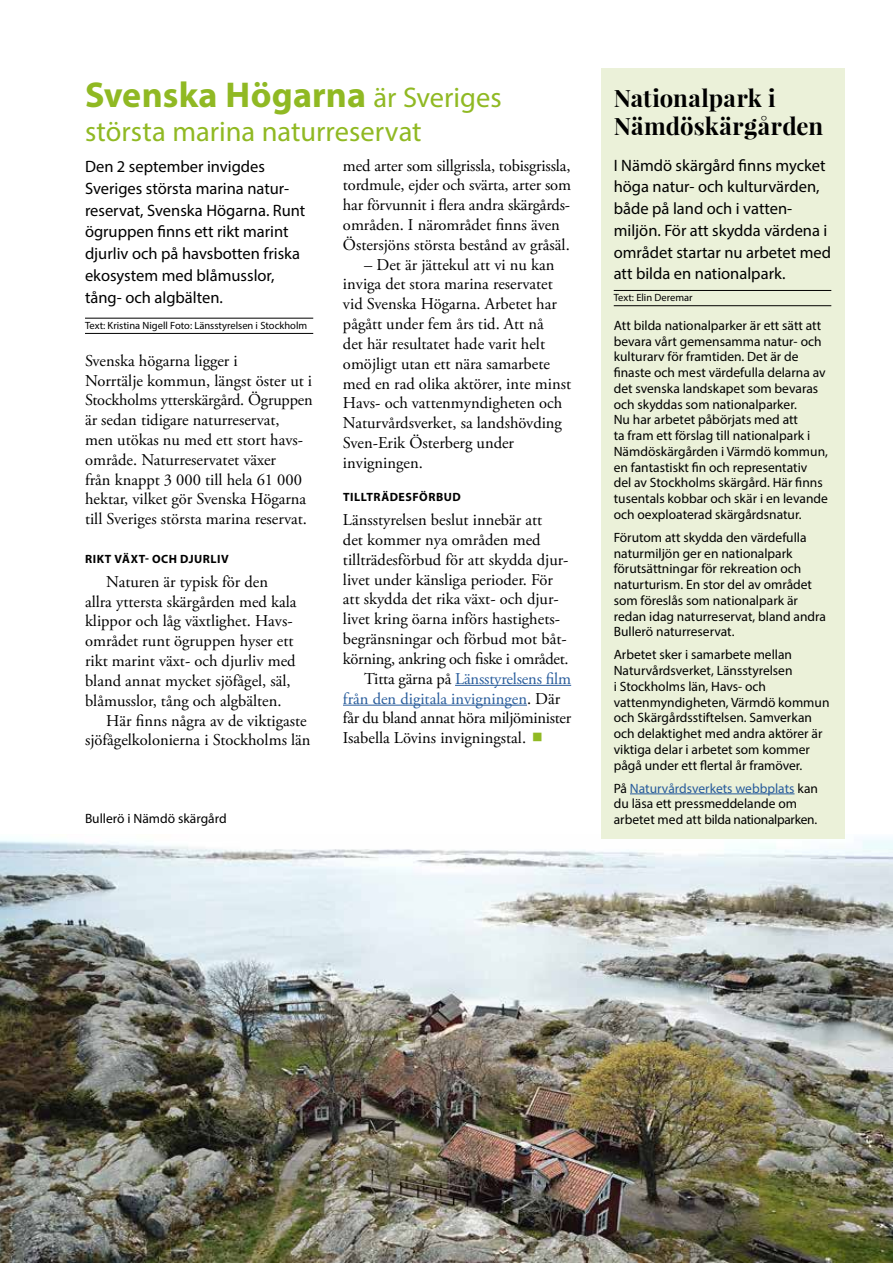
<style>
.page{position:relative;width:893px;height:1263px;background:#fff}
.page>*{position:absolute;margin:0;border:0;box-sizing:border-box;transform-origin:0 0}
.t1{font:700 36px "Myriad Pro";letter-spacing:.005em;color:#90b923}
.t2{font:28.5px "Myriad Pro";color:#90b923}
.t3{font:700 24px/28.5px "Playfair Display";letter-spacing:.005em;color:#000}
.t4{font:16.8px "Adobe Garamond Pro";letter-spacing:-.01em;color:#000}
.t5{font:16.5px/19.8px "Adobe Garamond Pro";color:#000}
.t6{font:16.5px/21.8px "Myriad Pro";color:#000}
.t7{font:16.5px "Adobe Garamond Pro";letter-spacing:-.02em;color:#000}
.t8{font:16.5px "Adobe Garamond Pro";letter-spacing:-.005em;color:#275b9b}
.t9{font:13.5px/15.8px "Myriad Pro";color:#000}
.t10{font:700 12px "Myriad Pro";letter-spacing:.045em;color:#000}
.t11{font:10.5px "Myriad Pro";color:#000}
.s1{font-weight:400;font-size:28.5px}
.s2{color:#000}
.s3{color:#275b9b}
</style>
<div class="page">
<img style="left:0;top:834px;width:893px;height:429px">
<hr style="left:85px;top:318px;width:228px;height:1px;background:#000">
<hr style="left:85px;top:333px;width:228px;height:1px;background:#000">
<div style="left:601px;top:68px;width:243px;height:770px;background:#ebf1d9"></div>
<hr style="left:614px;top:290px;width:217px;height:1px;background:#000">
<hr style="left:614px;top:305px;width:217px;height:1px;background:#000">
<hr style="left:630px;top:793px;width:165px;height:1px;background:#275b9b">
<hr style="left:455px;top:685px;width:116px;height:1px;background:#275b9b">
<hr style="left:343px;top:705px;width:184px;height:1px;background:#275b9b">
<h1 class="t1" style="left:85px;top:71px;width:418px">Svenska Högarna <span class="s1">är Sveriges</span></h1>
<h2 class="t2" style="left:85px;top:114px;width:338px">största marina naturreservat</h2>
<p class="t6" style="left:85px;top:156px;width:222px">Den 2 september invigdes<br>Sveriges största marina natur&shy;reservat, Svenska Högarna. Runt ögruppen finns ett rikt marint djurliv och på havsbotten friska ekosystem med blåmusslor, tång- och algbälten.</p>
<p class="t11" style="left:85px;top:319px;width:224px">Text: Kristina Nigell Foto: Länsstyrelsen i Stockholm</p>
<p class="t5" style="left:85px;top:351px;width:229px">Svenska högarna ligger i<br>Norrtälje kommun, längst öster ut i Stockholms ytterskärgård. Ögruppen är sedan tidigare naturreservat,<br>men utökas nu med ett stort havs&shy;område. Naturreservatet växer<br>från knappt 3 000 till hela 61 000 hektar, vilket gör Svenska Högarna till Sveriges största marina reservat.</p>
<p class="t10" style="left:85px;top:551px;width:145px">RIKT VÄXT- OCH DJURLIV</p>
<p class="t5" style="left:106px;top:572px;width:163px">Naturen är typisk för den</p>
<p class="t5" style="left:85px;top:592px;width:213px">allra yttersta skärgården med kala</p>
<p class="t5" style="left:85px;top:612px;width:208px">klippor och låg växtlighet. Havs-</p>
<p class="t5" style="left:85px;top:632px;width:210px">området runt ögruppen hyser ett</p>
<p class="t5" style="left:85px;top:651px;width:212px">rikt marint växt- och djurliv med</p>
<p class="t5" style="left:85px;top:671px;width:207px">bland annat mycket sjöfågel, säl,</p>
<p class="t5" style="left:85px;top:691px;width:198px">blåmusslor, tång och algbälten.</p>
<p class="t5" style="left:106px;top:711px;width:202px">Här finns några av de viktigaste</p>
<p class="t5" style="left:85px;top:731px;width:227px">sjöfågelkolonierna i Stockholms län</p>
<p class="t9" style="left:85px;top:810px;width:143px">Bullerö i Nämdö skärgård</p>
<p class="t4" style="left:343px;top:155px;width:229px">med arter som sillgrissla, tobisgrissla,</p>
<p class="t5" style="left:343px;top:176px;width:229px">tordmule, ejder och svärta, arter som har förvunnit i flera andra skärgårds&shy;områden. I närområdet finns även Östersjöns största bestånd av gråsäl.</p>
<p class="t5" style="left:343px;top:255px;width:230px;text-indent:21px">– Det är jättekul att vi nu kan inviga det stora marina reservatet vid Svenska Högarna. Arbetet har pågått under fem års tid. Att nå<br>det här resultatet hade varit helt omöjligt utan ett nära samarbete med en rad olika aktörer, inte minst<br>Havs- och vattenmyndigheten och<br>Naturvårdsverket, sa landshövding<br>Sven-Erik Österberg under invigningen.</p>
<p class="t10" style="left:343px;top:489px;width:119px">TILLTRÄDESFÖRBUD</p>
<p class="t5" style="left:343px;top:511px;width:201px">Länsstyrelsen beslut innebär att</p>
<p class="t5" style="left:343px;top:530px;width:199px">det kommer nya områden med</p>
<p class="t5" style="left:343px;top:550px;width:226px">tillträdesförbud för att skydda djur-</p>
<p class="t5" style="left:343px;top:570px;width:211px">livet under känsliga perioder. För</p>
<p class="t5" style="left:343px;top:590px;width:216px">att skydda det rika växt- och djur-</p>
<p class="t5" style="left:343px;top:610px;width:217px">livet kring öarna införs hastighets-</p>
<p class="t5" style="left:343px;top:629px;width:225px">begränsningar och förbud mot båt-</p>
<p class="t7" style="left:343px;top:649px;width:227px">körning, ankring och fiske i området.</p>
<p class="t8" style="left:364px;top:668px;width:208px"><span class="s2">Titta gärna på</span> Länsstyrelsens film</p>
<p class="t8" style="left:343px;top:688px;width:219px">från den digitala invigningen<span class="s2">. Där</span></p>
<p class="t7" style="left:343px;top:708px;width:230px">får du bland annat höra miljöminister</p>
<p class="t5" style="left:343px;top:728px;width:185px">Isabella Lövins invigningstal.</p>
<h3 class="t3" style="left:614px;top:83px;width:211px">Nationalpark i<br>Nämdöskärgården</h3>
<p class="t6" style="left:614px;top:154px;width:219px">I Nämdö skärgård finns mycket höga natur- och kulturvärden, både på land och i vatten&shy;miljön. För att skydda värdena i området startar nu arbetet med att bilda en nationalpark.</p>
<p class="t11" style="left:614px;top:291px;width:80px">Text: Elin Deremar</p>
<p class="t9" style="left:614px;top:317px;width:216px">Att bilda nationalparker är ett sätt att bevara vårt gemensamma natur- och kulturarv för framtiden. Det är de finaste och mest värdefulla delarna av det svenska landskapet som bevaras och skyddas som nationalparker.<br>Nu har arbetet påbörjats med att<br>ta fram ett förslag till nationalpark i Nämdöskärgården i Värmdö kommun, en fantastiskt fin och representativ del av Stockholms skärgård. Här finns tusentals kobbar och skär i en levande och oexploaterad skärgårdsnatur.</p>
<p class="t9" style="left:614px;top:529px;width:214px">Förutom att skydda den värdefulla naturmiljön ger en nationalpark förutsättningar för rekreation och naturturism. En stor del av området som föreslås som nationalpark är redan idag naturreservat, bland andra Bullerö naturreservat.</p>
<p class="t9" style="left:614px;top:647px;width:217px">Arbetet sker i samarbete mellan Naturvårdsverket, Länsstyrelsen<br>i Stockholms län, Havs- och vattenmyndigheten, Värmdö kommun och Skärgårdsstiftelsen. Samverkan och delaktighet med andra aktörer är viktiga delar i arbetet som kommer pågå under ett flertal år framöver.</p>
<p class="t9" style="left:614px;top:780px;width:206px">På <span class="s3">Naturvårdsverkets webbplats</span> kan du läsa ett pressmeddelande om arbetet med att bilda nationalparken.</p>
</div>
